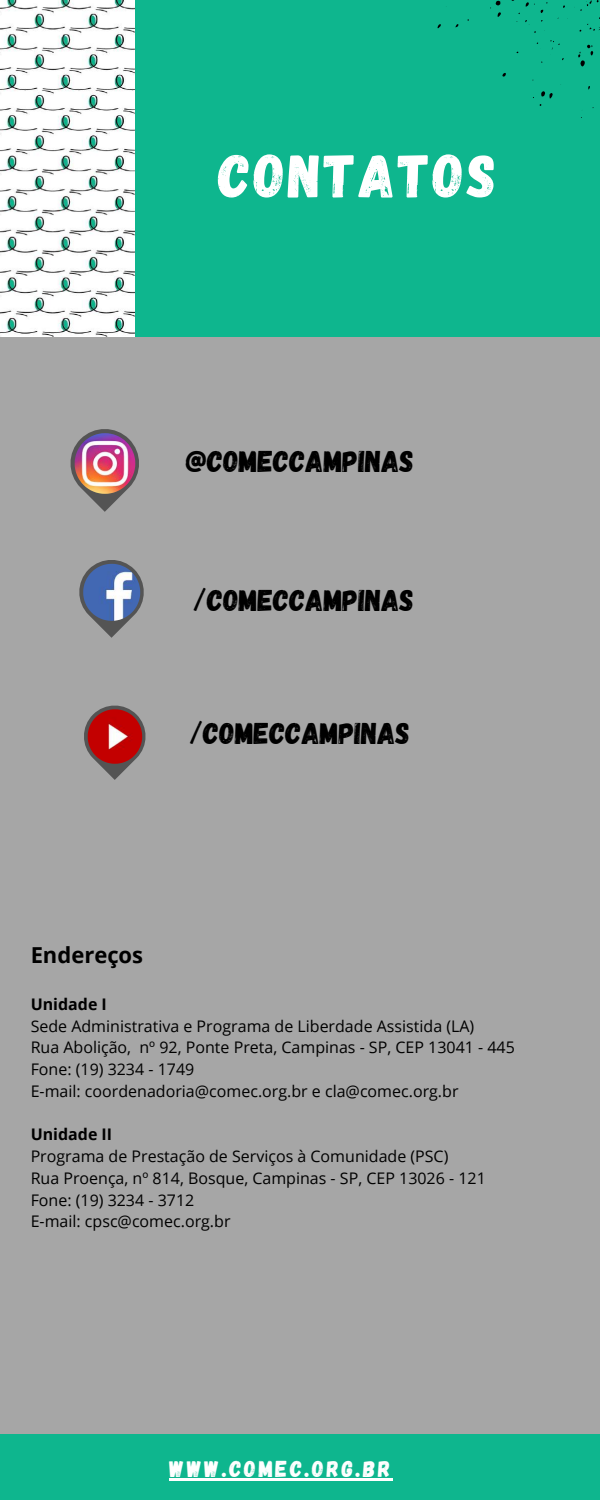
<style>
.page{position:relative;width:600px;height:1500px;background:#a6a6a6}
.page>*{position:absolute;margin:0;border:0;box-sizing:border-box;transform-origin:0 0}
.t1{font:61px "Gagalin";letter-spacing:.045em;color:#fff}
.t2{font:30px "Gagalin";color:#000}
.t3{font:23px "Gagalin";letter-spacing:.11em;color:#fff}
.t4{font:700 22px "Open Sans";color:#000}
.t5{font:16px/21.8px "Open Sans";color:#000}
.t6{font:700 16px "Open Sans";color:#000}
</style>
<div class="page">
<div style="left:0;top:0;width:600px;height:337px;background:#0eb68e"></div>
<div style="left:0;top:1434px;width:600px;height:66px;background:#0eb68e"></div>
<hr style="left:170px;top:1479px;width:223px;height:2px;background:#fff">
<svg style="left:70px;top:429px;width:69px;height:83px"></svg>
<img style="left:75px;top:433px;width:60px;height:61px">
<svg style="left:79px;top:560px;width:65px;height:78px"></svg>
<img style="left:83px;top:564px;width:57px;height:57px">
<svg style="left:84px;top:705px;width:62px;height:75px"></svg>
<img style="left:88px;top:709px;width:54px;height:55px">
<img style="left:0;top:0;width:135px;height:337px">
<svg style="left:579px;top:0;width:21px;height:32px"></svg>
<svg style="left:578px;top:44px;width:16px;height:23px"></svg>
<svg style="left:511px;top:0;width:37px;height:33px"></svg>
<svg style="left:490px;top:0;width:11px;height:17px"></svg>
<svg style="left:550px;top:40px;width:14px;height:20px"></svg>
<svg style="left:437px;top:24px;width:4px;height:5px"></svg>
<svg style="left:502px;top:73px;width:4px;height:4px"></svg>
<svg style="left:540px;top:91px;width:13px;height:15px"></svg>
<h1 class="t1" style="left:218px;top:136px;width:279px">CONTATOS</h1>
<h2 class="t2" style="left:186px;top:441px;width:229px">@COMECCAMPINAS</h2>
<h2 class="t2" style="left:194px;top:581px;width:221px">/COMECCAMPINAS</h2>
<h2 class="t2" style="left:190px;top:714px;width:221px">/COMECCAMPINAS</h2>
<h3 class="t4" style="left:31px;top:940px;width:114px">Endereços</h3>
<p class="t6" style="left:31px;top:993px;width:78px">Unidade I</p>
<p class="t5" style="left:31px;top:1014px;width:486px">Sede Administrativa e Programa de Liberdade Assistida (LA)<br>Rua Abolição, nº 92, Ponte Preta, Campinas - SP, CEP 13041 - 445<br>Fone: (19) 3234 - 1749<br>E-mail: coordenadoria@comec.org.br e cla@comec.org.br</p>
<p class="t6" style="left:31px;top:1123px;width:83px">Unidade II</p>
<p class="t5" style="left:31px;top:1145px;width:457px">Programa de Prestação de Serviços à Comunidade (PSC)<br>Rua Proença, nº 814, Bosque, Campinas - SP, CEP 13026 - 121<br>Fone: (19) 3234 - 3712<br>E-mail: cpsc@comec.org.br</p>
<h3 class="t3" style="left:170px;top:1454px;width:223px">WWW.COMEC.ORG.BR</h3>
</div>
